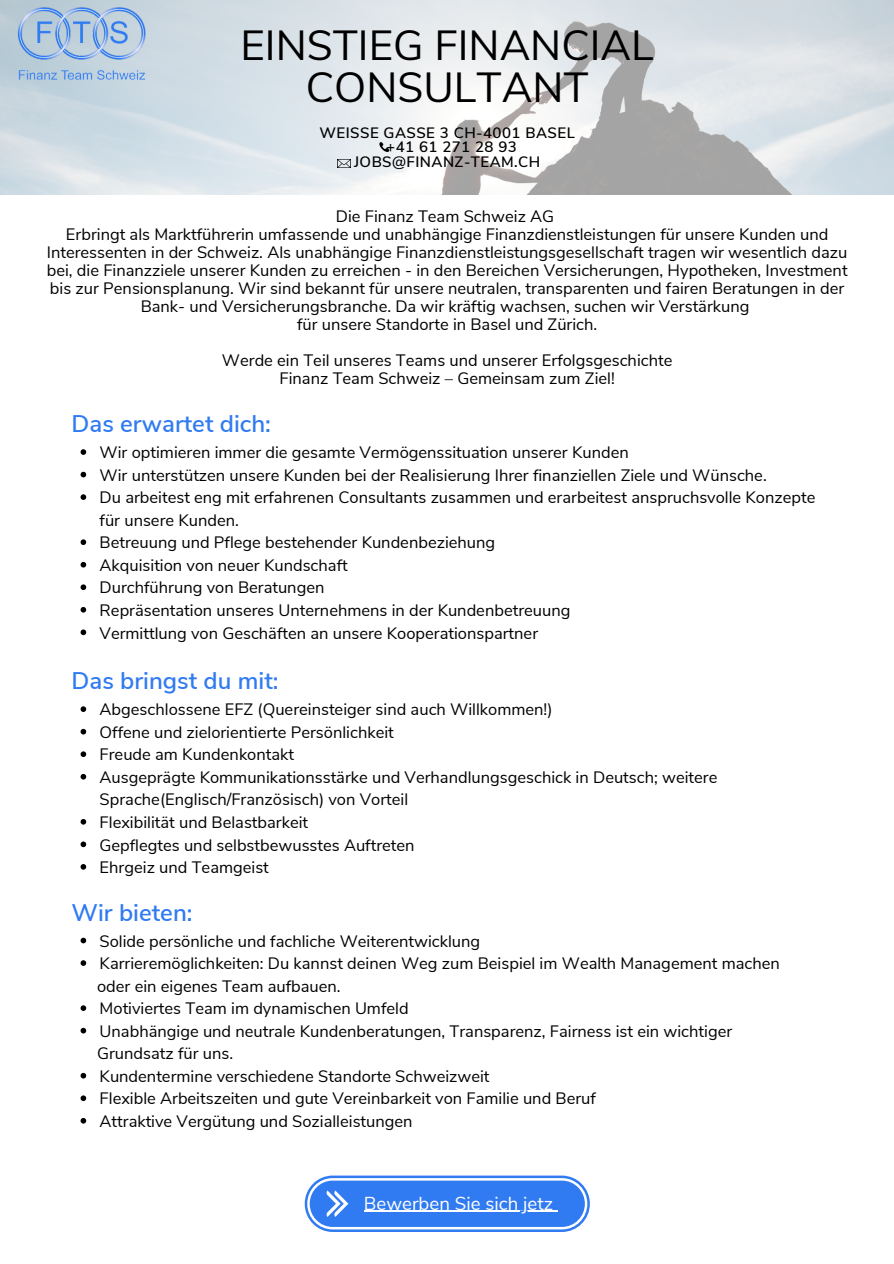
<style>
.page{position:relative;width:894px;height:1264px;background:#fff}
.page>*{position:absolute;margin:0;border:0;box-sizing:border-box;transform-origin:0 0}
.t1{font:42px/41.7px "Nunito Sans";color:#000;text-align:center}
.t2{font:600 24px "Nunito Sans";color:#307bf2}
.t3{font:18.75px "Nunito Sans";color:#fff}
.t4{font:16.5px/22.5px "Nunito Sans";color:#000}
.t5{font:600 15px/14.7px "Nunito Sans";letter-spacing:.03em;color:#000;text-align:center}
</style>
<div class="page">
<img style="left:0;top:0;width:893px;height:195px">
<img style="left:0;top:0;width:160px;height:89px">
<svg style="left:377px;top:142px;width:12px;height:12px"></svg>
<svg style="left:338px;top:159px;width:12px;height:8px"></svg>
<svg style="left:80px;top:706px;width:6px;height:6px"></svg>
<svg style="left:80px;top:729px;width:6px;height:5px"></svg>
<svg style="left:80px;top:751px;width:6px;height:6px"></svg>
<svg style="left:80px;top:774px;width:6px;height:5px"></svg>
<svg style="left:80px;top:819px;width:6px;height:5px"></svg>
<svg style="left:80px;top:841px;width:6px;height:6px"></svg>
<svg style="left:80px;top:864px;width:6px;height:5px"></svg>
<svg style="left:80px;top:449px;width:6px;height:6px"></svg>
<svg style="left:80px;top:472px;width:6px;height:5px"></svg>
<svg style="left:80px;top:494px;width:6px;height:6px"></svg>
<svg style="left:80px;top:539px;width:6px;height:6px"></svg>
<svg style="left:80px;top:562px;width:6px;height:5px"></svg>
<svg style="left:80px;top:584px;width:6px;height:6px"></svg>
<svg style="left:80px;top:607px;width:6px;height:5px"></svg>
<svg style="left:80px;top:629px;width:6px;height:6px"></svg>
<svg style="left:80px;top:937px;width:6px;height:6px"></svg>
<svg style="left:80px;top:960px;width:6px;height:5px"></svg>
<svg style="left:80px;top:1005px;width:6px;height:5px"></svg>
<svg style="left:80px;top:1027px;width:6px;height:6px"></svg>
<svg style="left:80px;top:1072px;width:6px;height:6px"></svg>
<svg style="left:80px;top:1095px;width:6px;height:6px"></svg>
<svg style="left:80px;top:1118px;width:6px;height:5px"></svg>
<svg style="left:304px;top:1175px;width:285px;height:56px;background:#5693f4"></svg>
<h1 class="t1" style="left:240px;top:25px;width:415px">EINSTIEG FINANCIAL<br>CONSULTANT</h1>
<p class="t5" style="left:319px;top:125px;width:257px">WEISSE GASSE 3 CH-4001 BASEL +41 61 271 28 93<br>JOBS@FINANZ-TEAM.CH</p>
<p class="t4" style="left:47px;top:208px;width:802px;line-height:18px;text-align:center">Die Finanz Team Schweiz AG<br>Erbringt als Marktführerin umfassende und unabhängige Finanzdienstleistungen für unsere Kunden und Interessenten in der Schweiz. Als unabhängige Finanzdienstleistungsgesellschaft tragen wir wesentlich dazu bei, die Finanzziele unserer Kunden zu erreichen - in den Bereichen Versicherungen, Hypotheken, Investment bis zur Pensionsplanung. Wir sind bekannt für unsere neutralen, transparenten und fairen Beratungen in der Bank- und Versicherungsbranche. Da wir kräftig wachsen, suchen wir Verstärkung<br>für unsere Standorte in Basel und Zürich.</p>
<p class="t4" style="left:222px;top:352px;width:452px;line-height:18px;text-align:center">Werde ein Teil unseres Teams und unserer Erfolgsgeschichte<br>Finanz Team Schweiz – Gemeinsam zum Ziel!</p>
<h2 class="t2" style="left:71px;top:408px;width:201px">Das erwartet dich:</h2>
<p class="t4" style="left:100px;top:441px;width:717px">Wir optimieren immer die gesamte Vermögenssituation unserer Kunden<br>Wir unterstützen unsere Kunden bei der Realisierung Ihrer finanziellen Ziele und Wünsche.<br>Du arbeitest eng mit erfahrenen Consultants zusammen und erarbeitest anspruchsvolle Konzepte für unsere Kunden.<br>Betreuung und Pflege bestehender Kundenbeziehung<br>Akquisition von neuer Kundschaft<br>Durchführung von Beratungen<br>Repräsentation unseres Unternehmens in der Kundenbetreuung<br>Vermittlung von Geschäften an unsere Kooperationspartner</p>
<h2 class="t2" style="left:71px;top:665px;width:208px">Das bringst du mit:</h2>
<p class="t4" style="left:100px;top:698px;width:619px">Abgeschlossene EFZ (Quereinsteiger sind auch Willkommen!)<br>Offene und zielorientierte Persönlichkeit<br>Freude am Kundenkontakt<br>Ausgeprägte Kommunikationsstärke und Verhandlungsgeschick in Deutsch; weitere Sprache(Englisch/Französisch) von Vorteil<br>Flexibilität und Belastbarkeit<br>Gepflegtes und selbstbewusstes Auftreten<br>Ehrgeiz und Teamgeist</p>
<h2 class="t2" style="left:71px;top:896px;width:122px">Wir bieten:</h2>
<p class="t4" style="left:100px;top:930px;width:681px">Solide persönliche und fachliche Weiterentwicklung<br>Karrieremöglichkeiten: Du kannst deinen Weg zum Beispiel im Wealth Management machen</p>
<p class="t4" style="left:100px;top:997px;width:634px">Motiviertes Team im dynamischen Umfeld<br>Unabhängige und neutrale Kundenberatungen, Transparenz, Fairness ist ein wichtiger</p>
<p class="t4" style="left:100px;top:1065px;width:497px">Kundentermine verschiedene Standorte Schweizweit<br>Flexible Arbeitszeiten und gute Vereinbarkeit von Familie und Beruf<br>Attraktive Vergütung und Sozialleistungen</p>
<p class="t4" style="left:97px;top:975px;width:245px">oder ein eigenes Team aufbauen.</p>
<p class="t4" style="left:97px;top:1042px;width:137px">Grundsatz für uns.</p>
<p class="t3" style="left:364px;top:1190px;width:191px">Bewerben Sie sich jetz</p>
</div>
